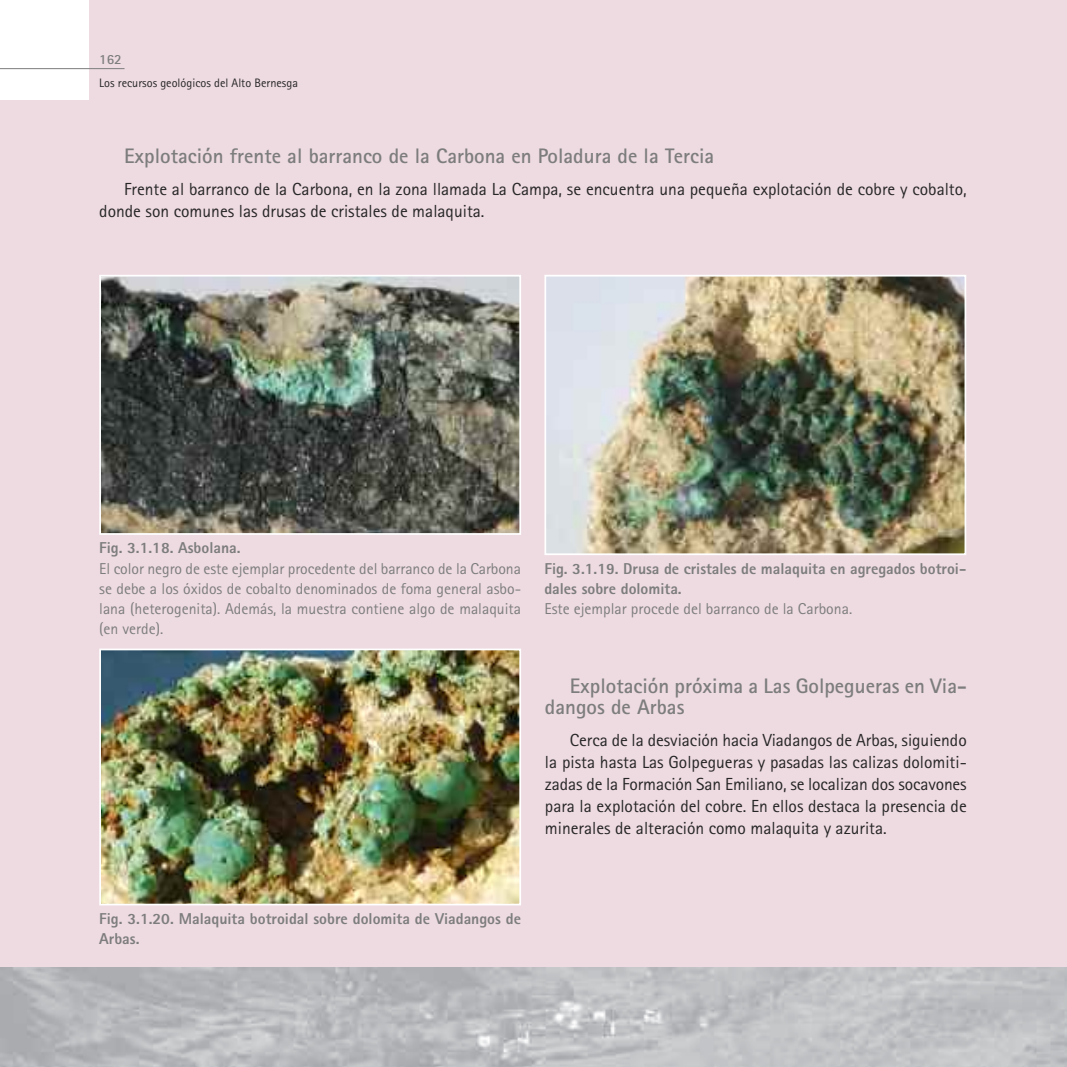
<style>
.page{position:relative;width:1067px;height:1067px;background:#eedbe1}
.page>*{position:absolute;margin:0;border:0;box-sizing:border-box;transform-origin:0 0}
.t1{font:700 21px/21.9px "Rotis Sans Serif";color:#7d7d7d}
.t2{font:17.5px/21.9px "Rotis Sans Serif";color:#272627}
.t3{font:15.75px/20.1px "Rotis Sans Serif";color:#7d7d7d;text-align:justify}
.t4{font:800 15.75px/20.1px "Rotis Sans Serif";color:#7d7d7d}
.t5{font:700 14px "Rotis Sans Serif";color:#7d7d7d}
.t6{font:12.25px "Rotis Sans Serif";color:#272627}
</style>
<div class="page">
<svg style="left:2px;top:967px;width:1065px;height:100px;background:#bcbdc0"></svg>
<div style="left:0;top:0;width:89px;height:99px;background:#fff"></div>
<hr style="left:0;top:68px;width:124px;height:1px;background:#7d7d7d">
<img style="left:547px;top:278px;width:416px;height:274px">
<div style="left:544px;top:275px;width:422px;height:280px;border:2px solid #fff"></div>
<img style="left:102px;top:278px;width:416px;height:254px">
<div style="left:99px;top:275px;width:422px;height:260px;border:2px solid #fff"></div>
<img style="left:102px;top:651px;width:416px;height:251px">
<div style="left:99px;top:648px;width:422px;height:257px;border:2px solid #fff"></div>
<p class="t5" style="left:99px;top:55px;width:24px">162</p>
<p class="t6" style="left:99px;top:78px;width:200px">Los recursos geológicos del Alto Bernesga</p>
<p class="t1" style="left:124px;top:147px;width:592px">Explotación frente al barranco de la Carbona en Poladura de la Tercia</p>
<p class="t2" style="left:99px;top:180px;width:869px;text-indent:25px">Frente al barranco de la Carbona, en la zona llamada La Campa, se encuentra una pequeña explotación de cobre y cobalto, donde son comunes las drusas de cristales de malaquita.</p>
<p class="t4" style="left:99px;top:539px;width:143px">Fig. 3.1.18. Asbolana.</p>
<p class="t3" style="left:99px;top:559px;width:423px">El color negro de este ejemplar procedente del barranco de la Carbona se debe a los óxidos de cobalto denominados de foma general asbo&shy;lana (heterogenita). Además, la muestra contiene algo de malaquita (en verde).</p>
<p class="t4" style="left:544px;top:560px;width:423px">Fig. 3.1.19. Drusa de cristales de malaquita en agregados botroi&shy;dales sobre dolomita.</p>
<p class="t3" style="left:544px;top:600px;width:309px">Este ejemplar procede del barranco de la Carbona.</p>
<p class="t1" style="left:545px;top:676px;width:423px;text-indent:25px">Explotación próxima a Las Golpegueras en Via&shy;dangos de Arbas</p>
<p class="t2" style="left:545px;top:731px;width:423px;text-align:justify;text-indent:25px">Cerca de la desviación hacia Viadangos de Arbas, siguiendo la pista hasta Las Golpegueras y pasadas las calizas dolomiti&shy;zadas de la Formación San Emiliano, se localizan dos socavones para la explotación del cobre. En ellos destaca la presencia de minerales de alteración como malaquita y azurita.</p>
<p class="t4" style="left:99px;top:910px;width:423px">Fig. 3.1.20. Malaquita botroidal sobre dolomita de Viadangos de<br>Arbas.</p>
</div>
